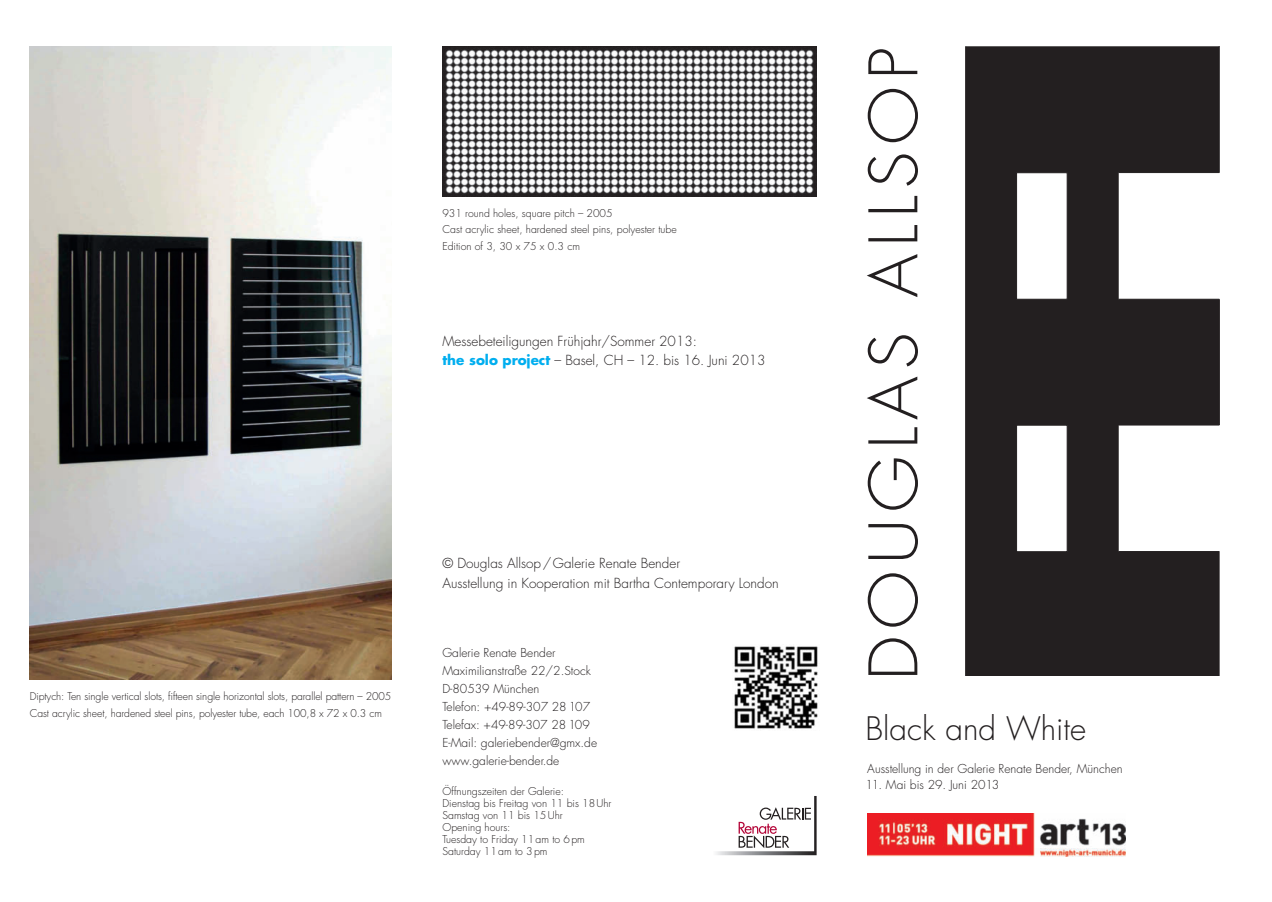
<style>
.page{position:relative;width:1272px;height:902px;background:#fff}
.page>*{position:absolute;margin:0;border:0;box-sizing:border-box;transform-origin:0 0}
.t1{font:300 64.95px "Futura";letter-spacing:.1em;color:#231f20;scale:1.05 1}
.t2{font:300 31.5px "Futura";color:#231f20}
.t3{font:300 13.5px/19.5px "Futura";color:#231f20}
.t4{font:300 12px/18px "Futura";color:#231f20}
.t5{font:300 10.5px/12px "Futura";color:#231f20}
.s1{font-weight:700;color:#00aeef}
</style>
<div class="page">
<svg style="left:716px;top:796px;width:100px;height:59px"></svg>
<svg style="left:966px;top:47px;width:253px;height:628px;fill:#231f20"></svg>
<hr style="left:965px;top:47px;width:1px;height:628px;background:#231f20">
<hr style="left:1218px;top:47px;width:1px;height:125px;background:#231f20">
<hr style="left:1118px;top:172px;width:101px;height:1px;background:#231f20">
<hr style="left:1117px;top:173px;width:1px;height:126px;background:#231f20">
<hr style="left:1118px;top:299px;width:101px;height:1px;background:#231f20">
<hr style="left:1218px;top:299px;width:1px;height:126px;background:#231f20">
<hr style="left:1118px;top:425px;width:101px;height:1px;background:#231f20">
<hr style="left:1117px;top:425px;width:1px;height:126px;background:#231f20">
<hr style="left:1118px;top:551px;width:101px;height:1px;background:#231f20">
<hr style="left:1218px;top:551px;width:1px;height:124px;background:#231f20">
<svg style="left:1016px;top:172px;width:51px;height:380px"></svg>
<img style="left:30px;top:47px;width:361px;height:632px">
<img style="left:442px;top:47px;width:374px;height:149px">
<img style="left:734px;top:646px;width:84px;height:83px">
<img style="left:867px;top:813px;width:258px;height:43px">
<p class="t5" style="left:442px;top:205px;width:236px;line-height:16.5px">931 round holes, square pitch – 2005<br>Cast acrylic sheet, hardened steel pins, polyester tube<br>Edition of 3, 30 x 75 x 0.3 cm</p>
<p class="t3" style="left:442px;top:332px;width:324px">Messebeteiligungen Frühjahr/Sommer 2013:<br><span class="s1">the solo project</span> – Basel, CH – 12. bis 16. Juni 2013</p>
<p class="t5" style="left:30px;top:688px;width:363px;line-height:16.5px">Diptych: Ten single vertical slots, fifteen single horizontal slots, parallel pattern – 2005<br>Cast acrylic sheet, hardened steel pins, polyester tube, each 100,8 x 72 x 0.3 cm</p>
<p class="t3" style="left:442px;top:554px;width:338px">© Douglas Allsop / Galerie Renate Bender<br>Ausstellung in Kooperation mit Bartha Contemporary London</p>
<p class="t4" style="left:442px;top:644px;width:156px">Galerie Renate Bender<br>Maximilianstraße 22/2.Stock<br>D-80539 München<br>Telefon: +49-89-307 28 107<br>Telefax: +49-89-307 28 109<br>E-Mail: galeriebender@gmx.de www.galerie-bender.de</p>
<p class="t5" style="left:442px;top:785px;width:171px">Öffnungszeiten der Galerie:<br>Dienstag bis Freitag von 11 bis 18 Uhr<br>Samstag von 11 bis 15 Uhr<br>Opening hours:<br>Tuesday to Friday 11 am to 6 pm<br>Saturday 11 am to 3 pm</p>
<h1 class="t1" style="left:863px;top:680px;width:604px;rotate:-90deg">DOUGLAS ALLSOP</h1>
<h2 class="t2" style="left:865px;top:714px;width:222px">Black and White</h2>
<p class="t4" style="left:867px;top:760px;width:257px">Ausstellung in der Galerie Renate Bender, München</p>
<p class="t4" style="left:865px;top:776px;width:135px">11. Mai bis 29. Juni 2013</p>
</div>
